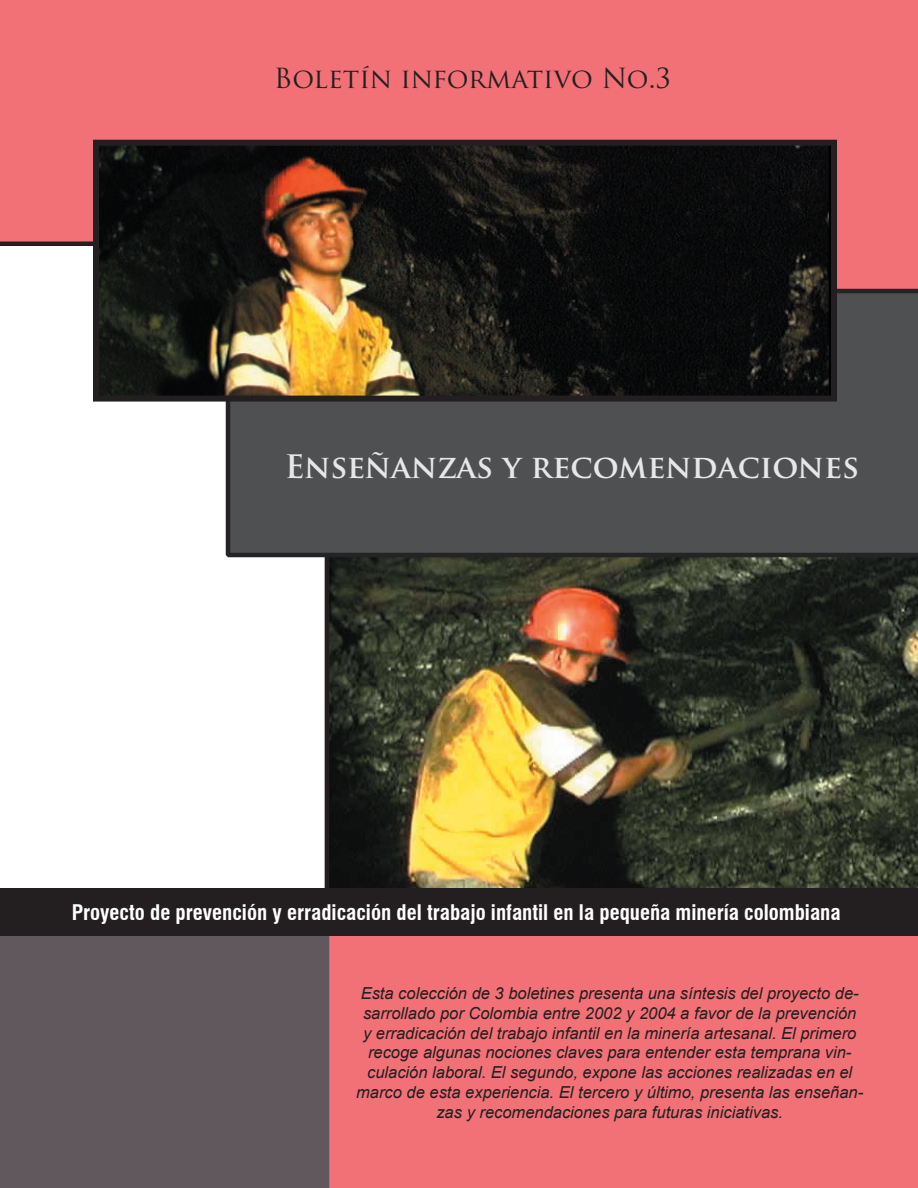
<style>
.page{position:relative;width:918px;height:1188px;background:#f17177}
.page>*{position:absolute;margin:0;border:0;box-sizing:border-box;transform-origin:0 0}
.t1{font:700 31.5px "Trajan Pro";color:#e6e7e9}
.t2{font:27px "Trajan Pro";color:#231f20}
.t3{font:700 condensed 21px "Swiss 721 BT";color:#fff}
.t4{font:italic 16.5px/19.8px "Arial";color:#231f20;text-align:center}
</style>
<div class="page">
<img style="left:329px;top:557px;width:589px;height:331px">
<div style="left:0;top:241px;width:329px;height:647px;background:#fff"></div>
<div style="left:226px;top:289px;width:692px;height:268px;background:#4e5052"></div>
<div style="left:0;top:914px;width:329px;height:274px;background:#61585e"></div>
<div style="left:0;top:888px;width:918px;height:48px;background:#231f20"></div>
<img style="left:100px;top:147px;width:730px;height:248px">
<div style="left:93px;top:140px;width:744px;height:262px;border:6px solid #231f20"></div>
<p class="t2" style="left:274px;top:61px;width:398px">Boletín informativo No.3</p>
<p class="t1" style="left:285px;top:447px;width:576px">Enseñanzas y recomendaciones</p>
<p class="t3" style="left:72px;top:900px;width:770px">Proyecto de prevención y erradicación del trabajo infantil en la pequeña minería colombiana</p>
<p class="t4" style="left:356px;top:984px;width:509px">Esta colección de 3 boletines presenta una síntesis del proyecto de&shy;sarrollado por Colombia entre 2002 y 2004 a favor de la prevención<br>y erradicación del trabajo infantil en la minería artesanal. El primero recoge algunas nociones claves para entender esta temprana vin&shy;culación laboral. El segundo, expone las acciones realizadas en el marco de esta experiencia. El tercero y último, presenta las enseñan&shy;zas y recomendaciones para futuras iniciativas.</p>
</div>
